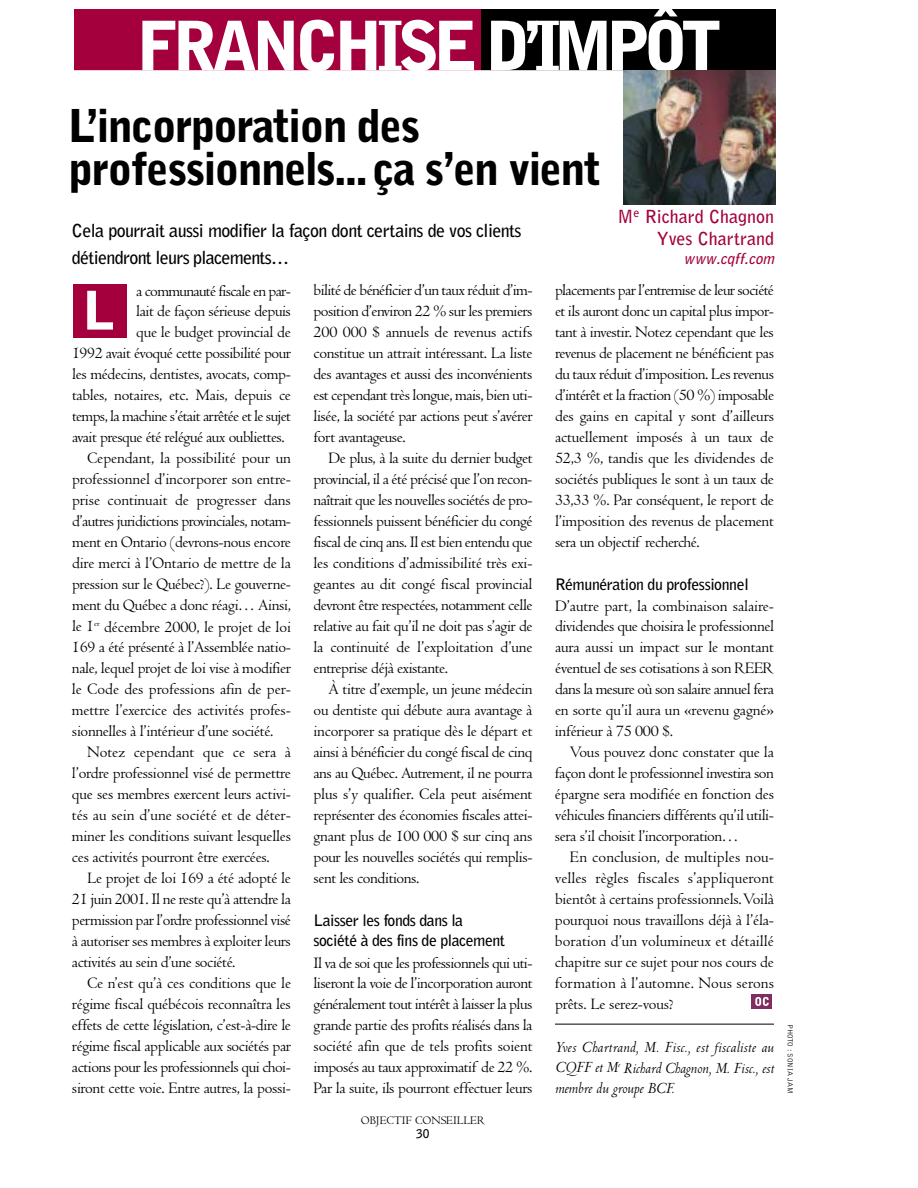
<style>
.page{position:relative;width:918px;height:1188px;background:#fff}
.page>*{position:absolute;margin:0;border:0;box-sizing:border-box;transform-origin:0 0}
.t1{font:900 67.5px "Bell Gothic";letter-spacing:-.085em;color:#fff}
.t2{font:900 52.8px "Bell Gothic";color:#fff}
.t3{font:900 45px/43.5px "Bell Gothic";letter-spacing:-.04em;color:#000}
.t4{font:700 18px/27px "Bell Gothic";letter-spacing:-.035em;color:#000}
.t5{font:700 18px/21.6px "Bell Gothic";color:#a3003d;text-align:right}
.t6{font:16.5px/21px "Centaur";letter-spacing:-.02em;color:#000;text-align:justify}
.t7{font:italic 16.5px/21px "Centaur";color:#000;text-align:justify}
.t8{font:16.5px "Centaur";color:#000}
.t9{font:16.5px "Centaur";letter-spacing:-.04em;color:#000}
.t10{font:700 15.75px/21px "Bell Gothic";letter-spacing:-.03em;color:#000}
.t11{font:italic 700 15px "Bell Gothic";color:#a3003d}
.t12{font:12px "Centaur";color:#000}
.t13{font:700 12px "Bell Gothic";color:#000}
.t14{font:300 7.5px "Bell Gothic";color:#000}
</style>
<div class="page">
<hr style="left:555px;top:1024px;width:219px;height:1px;background:#000">
<div style="left:752px;top:994px;width:20px;height:15px;background:#802e60"></div>
<svg style="left:755px;top:997px;width:14px;height:9px"></svg>
<div style="left:478px;top:9px;width:298px;height:61px;background:#000"></div>
<div style="left:74px;top:9px;width:407px;height:61px;background:#a3003d"></div>
<div style="left:73px;top:284px;width:54px;height:54px;background:#a3003d"></div>
<img style="left:623px;top:70px;width:153px;height:135px">
<h1 class="t1" style="left:137px;top:22px;width:586px">FRANCHISE D’IMPÔT</h1>
<h3 class="t3" style="left:69px;top:109px;width:534px">L’incorporation des professionnels...ça s’en vient</h3>
<p class="t4" style="left:72px;top:219px;width:451px">Cela pourrait aussi modifier la façon dont certains de vos clients détiendront leurs placements…</p>
<p class="t5" style="left:617px;top:208px;width:158px">M<sup>e</sup> Richard Chagnon<br>Yves Chartrand</p>
<p class="t11" style="left:684px;top:254px;width:95px">www.cqff.com</p>
<p class="t9" style="left:136px;top:284px;width:156px">a communauté fiscale en par-</p>
<p class="t6" style="left:136px;top:302px;width:156px">lait de façon sérieuse depuis</p>
<p class="t6" style="left:136px;top:323px;width:156px">que le budget provincial de</p>
<p class="t6" style="left:72px;top:344px;width:221px">1992 avait évoqué cette possibilité pour</p>
<p class="t6" style="left:72px;top:365px;width:221px">les médecins, dentistes, avocats, comp-</p>
<p class="t6" style="left:72px;top:386px;width:221px">tables, notaires, etc. Mais, depuis ce</p>
<p class="t6" style="left:72px;top:407px;width:221px">temps, la machine s’était arrêtée et le sujet</p>
<p class="t6" style="left:72px;top:428px;width:214px">avait presque été relégué aux oubliettes.</p>
<p class="t6" style="left:87px;top:449px;width:205px">Cependant, la possibilité pour un</p>
<p class="t6" style="left:72px;top:470px;width:220px">professionnel d’incorporer son entre-</p>
<p class="t6" style="left:72px;top:491px;width:220px">prise continuait de progresser dans</p>
<p class="t6" style="left:72px;top:512px;width:220px">d’autres juridictions provinciales, notam-</p>
<p class="t6" style="left:72px;top:533px;width:220px">ment en Ontario (devrons-nous encore</p>
<p class="t6" style="left:72px;top:554px;width:221px">dire merci à l’Ontario de mettre de la</p>
<p class="t6" style="left:72px;top:575px;width:221px">pression sur le Québec?). Le gouverne-</p>
<p class="t6" style="left:72px;top:596px;width:221px">ment du Québec a donc réagi… Ainsi,</p>
<p class="t6" style="left:72px;top:617px;width:221px">le 1<sup>er</sup> décembre 2000, le projet de loi</p>
<p class="t6" style="left:72px;top:638px;width:221px">169 a été présenté à l’Assemblée natio-</p>
<p class="t6" style="left:72px;top:659px;width:221px">nale, lequel projet de loi vise à modifier</p>
<p class="t6" style="left:72px;top:680px;width:220px">le Code des professions afin de per-</p>
<p class="t6" style="left:72px;top:701px;width:220px">mettre l’exercice des activités profes-</p>
<p class="t6" style="left:72px;top:722px;width:203px">sionnelles à l’intérieur d’une société.</p>
<p class="t8" style="left:87px;top:746px;width:205px">Notez cependant que ce sera à</p>
<p class="t6" style="left:72px;top:764px;width:220px">l’ordre professionnel visé de permettre</p>
<p class="t6" style="left:72px;top:785px;width:220px">que ses membres exercent leurs activi-</p>
<p class="t8" style="left:72px;top:809px;width:220px">tés au sein d’une société et de déter-</p>
<p class="t6" style="left:72px;top:827px;width:220px">miner les conditions suivant lesquelles</p>
<p class="t6" style="left:72px;top:848px;width:199px">ces activités pourront être exercées.</p>
<p class="t6" style="left:87px;top:869px;width:205px">Le projet de loi 169 a été adopté le</p>
<p class="t6" style="left:72px;top:890px;width:221px">21 juin 2001. Il ne reste qu’à attendre la</p>
<p class="t6" style="left:72px;top:911px;width:220px">permission par l’ordre professionnel visé</p>
<p class="t6" style="left:72px;top:932px;width:220px">à autoriser ses membres à exploiter leurs</p>
<p class="t6" style="left:72px;top:953px;width:165px">activités au sein d’une société.</p>
<p class="t6" style="left:87px;top:974px;width:206px">Ce n’est qu’à ces conditions que le</p>
<p class="t6" style="left:72px;top:995px;width:220px">régime fiscal québécois reconnaîtra les</p>
<p class="t6" style="left:72px;top:1016px;width:221px">effets de cette législation, c’est-à-dire le</p>
<p class="t6" style="left:72px;top:1037px;width:221px">régime fiscal applicable aux sociétés par</p>
<p class="t6" style="left:72px;top:1058px;width:220px">actions pour les professionnels qui choi-</p>
<p class="t6" style="left:72px;top:1079px;width:220px">siront cette voie. Entre autres, la possi-</p>
<h2 class="t2" style="left:83px;top:292px;width:34px">L</h2>
<p class="t6" style="left:314px;top:281px;width:221px">bilité de bénéficier d’un taux réduit d’im&shy;position d’environ 22 % sur les premiers 200 000 $ annuels de revenus actifs constitue un attrait intéressant. La liste des avantages et aussi des inconvénients est cependant très longue, mais, bien uti&shy;lisée, la société par actions peut s’avérer fort avantageuse.</p>
<p class="t6" style="left:314px;top:449px;width:221px;text-indent:15px">De plus, à la suite du dernier budget provincial, il a été précisé que l’on recon&shy;naîtrait que les nouvelles sociétés de pro&shy;fessionnels puissent bénéficier du congé fiscal de cinq ans. Il est bien entendu que les conditions d’admissibilité très exi&shy;geantes au dit congé fiscal provincial devront être respectées, notamment celle relative au fait qu’il ne doit pas s’agir de la continuité de l’exploitation d’une entreprise déjà existante.</p>
<p class="t6" style="left:314px;top:680px;width:221px;text-indent:15px">À titre d’exemple, un jeune médecin ou dentiste qui débute aura avantage à incorporer sa pratique dès le départ et ainsi à bénéficier du congé fiscal de cinq ans au Québec. Autrement, il ne pourra plus s’y qualifier. Cela peut aisément représenter des économies fiscales attei&shy;gnant plus de 100 000 $ sur cinq ans pour les nouvelles sociétés qui remplis&shy;sent les conditions.</p>
<p class="t10" style="left:314px;top:911px;width:193px">Laisser les fonds dans la société à des fins de placement</p>
<p class="t6" style="left:314px;top:953px;width:221px">Il va de soi que les professionnels qui uti&shy;liseront la voie de l’incorporation auront généralement tout intérêt à laisser la plus grande partie des profits réalisés dans la société afin que de tels profits soient imposés au taux approximatif de 22 %.<br>Par la suite, ils pourront effectuer leurs</p>
<p class="t12" style="left:361px;top:1116px;width:126px">OBJECTIF CONSEILLER</p>
<p class="t13" style="left:416px;top:1129px;width:15px">30</p>
<p class="t6" style="left:555px;top:281px;width:221px">placements par l’entremise de leur société et ils auront donc un capital plus impor&shy;tant à investir. Notez cependant que les revenus de placement ne bénéficient pas du taux réduit d’imposition. Les revenus d’intérêt et la fraction (50 %) imposable des gains en capital y sont d’ailleurs actuellement imposés à un taux de 52,3 %, tandis que les dividendes de sociétés publiques le sont à un taux de 33,33 %. Par conséquent, le report de l’imposition des revenus de placement sera un objectif recherché.</p>
<p class="t10" style="left:555px;top:575px;width:195px">Rémunération du professionnel</p>
<p class="t6" style="left:555px;top:596px;width:221px">D’autre part, la combinaison salaire&shy;dividendes que choisira le professionnel aura aussi un impact sur le montant éventuel de ses cotisations à son REER dans la mesure où son salaire annuel fera en sorte qu’il aura un «revenu gagné» inférieur à 75 000 $.</p>
<p class="t6" style="left:555px;top:743px;width:221px;text-indent:15px">Vous pouvez donc constater que la façon dont le professionnel investira son épargne sera modifiée en fonction des véhicules financiers différents qu’il utili&shy;sera s’il choisit l’incorporation…</p>
<p class="t6" style="left:555px;top:848px;width:221px;text-indent:15px">En conclusion, de multiples nou&shy;velles règles fiscales s’appliqueront bientôt à certains professionnels. Voilà pourquoi nous travaillons déjà à l’éla&shy;boration d’un volumineux et détaillé chapitre sur ce sujet pour nos cours de formation à l’automne. Nous serons prêts. Le serez-vous?</p>
<p class="t7" style="left:555px;top:1037px;width:220px">Yves Chartrand, M. Fisc., est fiscaliste au CQFF et M<sup>e</sup> Richard Chagnon, M. Fisc., est membre du groupe BCF.</p>
<p class="t14" style="left:794px;top:1024px;width:71px;rotate:90deg">PHOTO : SONIA JAM</p>
</div>
